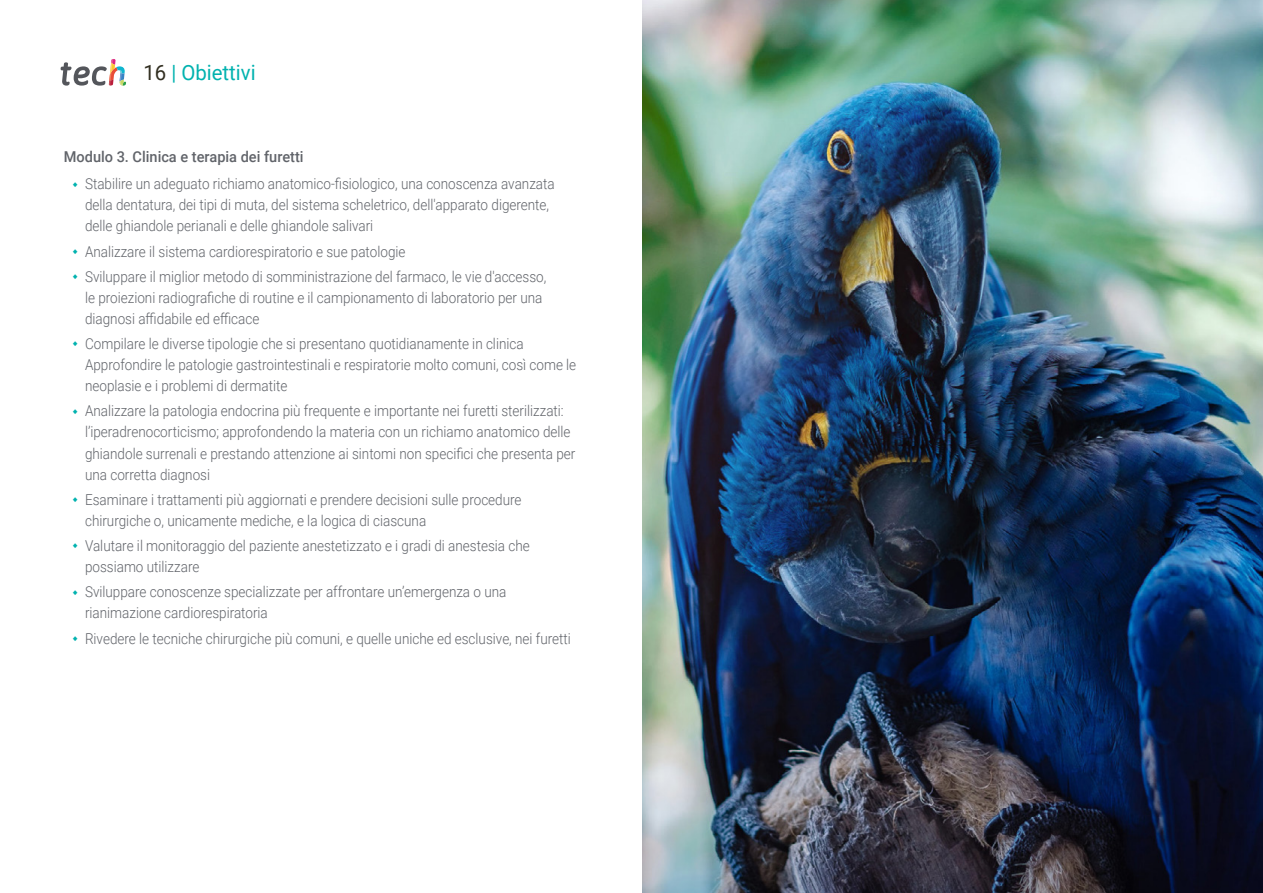
<style>
.page{position:relative;width:1263px;height:893px;background:#fff}
.page>*{position:absolute;margin:0;border:0;box-sizing:border-box;transform-origin:0 0}
.t1{font:21px "Roboto";color:#00b2af}
.t2{font:300 15px/21px "Roboto";color:#61646a;scale:.9 1}
.t3{font:500 15px "Roboto";color:#61646a}
.s1{color:#312e20}
</style>
<div class="page">
<img style="left:642px;top:0;width:621px;height:893px">
<svg style="left:61px;top:59px;width:65px;height:27px"></svg>
<h1 class="t1" style="left:144px;top:57px;width:114px"><span class="s1">16</span> | Obiettivi</h1>
<p class="t3" style="left:64px;top:146px;width:241px">Modulo 3. Clinica e terapia dei furetti</p>
<p class="t2" style="left:85px;top:173px;width:523px">Stabilire un adeguato richiamo anatomico-fisiologico, una conoscenza avanzata della dentatura, dei tipi di muta, del sistema scheletrico, dell'apparato digerente, delle ghiandole perianali e delle ghiandole salivari</p>
<p class="t2" style="left:85px;top:238px;width:514px;line-height:25.2px">Analizzare il sistema cardiorespiratorio e sue patologie<br>Sviluppare il miglior metodo di somministrazione del farmaco, le vie d'accesso,</p>
<p class="t2" style="left:85px;top:287px;width:510px">le proiezioni radiografiche di routine e il campionamento di laboratorio per una diagnosi affidabile ed efficace</p>
<p class="t2" style="left:85px;top:333px;width:547px">Compilare le diverse tipologie che si presentano quotidianamente in clinica<br>Approfondire le patologie gastrointestinali e respiratorie molto comuni, così come le neoplasie e i problemi di dermatite</p>
<p class="t2" style="left:85px;top:400px;width:546px">Analizzare la patologia endocrina più frequente e importante nei furetti sterilizzati: l’iperadrenocorticismo; approfondendo la materia con un richiamo anatomico delle ghiandole surrenali e prestando attenzione ai sintomi non specifici che presenta per una corretta diagnosi</p>
<p class="t2" style="left:85px;top:488px;width:487px">Esaminare i trattamenti più aggiornati e prendere decisioni sulle procedure chirurgiche o, unicamente mediche, e la logica di ciascuna</p>
<p class="t2" style="left:85px;top:535px;width:496px">Valutare il monitoraggio del paziente anestetizzato e i gradi di anestesia che possiamo utilizzare</p>
<p class="t2" style="left:85px;top:581px;width:470px">Sviluppare conoscenze specializzate per affrontare un’emergenza o una rianimazione cardiorespiratoria</p>
<p class="t2" style="left:85px;top:627px;width:541px">Rivedere le tecniche chirurgiche più comuni, e quelle uniche ed esclusive, nei furetti</p>
</div>
